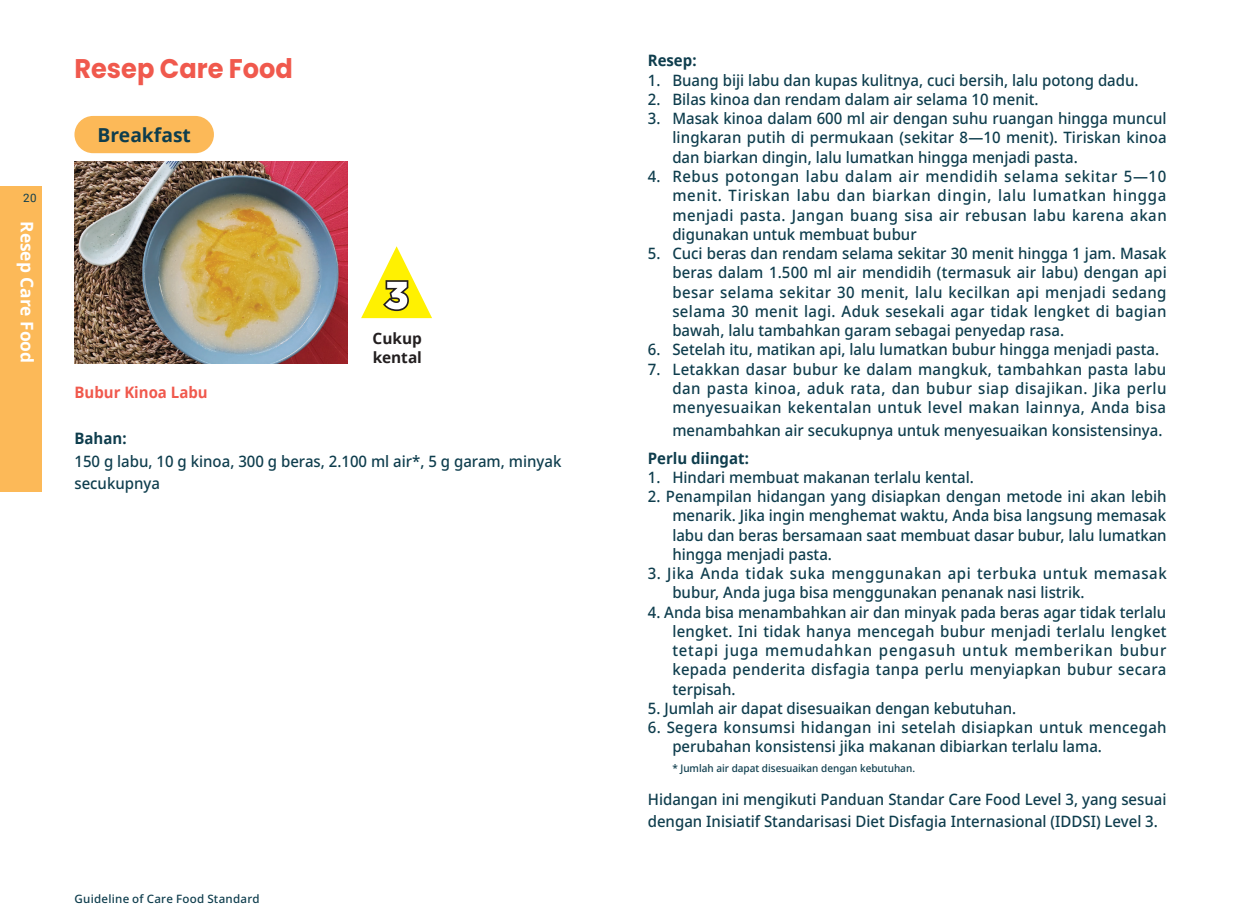
<style>
.page{position:relative;width:1241px;height:918px;background:#fff}
.page>*{position:absolute;margin:0;border:0;box-sizing:border-box;transform-origin:0 0}
.body_headline_cf{font:700 26.95px "Poppins";color:#f0594d;scale:.95 1}
.body__cf{font:700 19.25px "Noto Sans";color:#0e3d4d}
.index_cf{font:700 17.32px "Noto Sans";color:#fff}
.body__cf-2{font:500 15.75px/19.2px "Noto Sans";color:#0e3d4d;text-align:justify;scale:.95 1}
.body__cf-3{font:500 15.75px/19.2px "Noto Sans";letter-spacing:.035em;color:#0e3d4d;scale:.95 1}
.body__cf-4{font:700 15.75px "Noto Sans";color:#0e3d4d;scale:.95 1}
.body__cf-5{font:700 15.75px "Noto Sans";color:#f0594d;scale:.95 1}
.t1{font:700 15.4px/19.2px "Noto Sans";color:#231f20}
.t2{font:500 11.55px "Noto Sans";letter-spacing:.025em;color:#0e3d4d}
.t3{font:11.55px "Roboto";color:#0e3d4d}
.body__cf-6{font:500 10.5px "Noto Sans";color:#0e3d4d;scale:.95 1}
</style>
<div class="page">
<div style="left:0;top:186px;width:42px;height:306px;background:#fcb958"></div>
<div style="left:74px;top:116px;width:140px;height:37px;background:#fcb958;border-radius:19px"></div>
<svg style="left:361px;top:246px;width:71px;height:72px"></svg>
<img style="left:74px;top:161px;width:273px;height:202px">
<p class="t3" style="left:23px;top:190px;width:15px">20</p>
<p class="index_cf" style="left:39px;top:221px;width:143px;rotate:90deg">Resep Care Food</p>
<p class="body_headline_cf" style="left:74px;top:53px;width:231px">Resep Care Food</p>
<p class="body__cf-4" style="left:647px;top:50px;width:53px">Resep:</p>
<p class="body__cf-2" style="left:647px;top:71px;width:518px">1. Buang biji labu dan kupas kulitnya, cuci bersih, lalu potong dadu.</p>
<p class="body__cf-2" style="left:647px;top:90px;width:413px">2. Bilas kinoa dan rendam dalam air selama 10 menit.</p>
<p class="body__cf-2" style="left:672px;top:109px;width:521px;text-indent:-25px">3. Masak kinoa dalam 600 ml air dengan suhu ruangan hingga muncul lingkaran putih di permukaan (sekitar 8—10 menit). Tiriskan kinoa dan biarkan dingin, lalu lumatkan hingga menjadi pasta.</p>
<p class="body__cf-2" style="left:672px;top:167px;width:522px;text-indent:-25px">4. Rebus potongan labu dalam air mendidih selama sekitar 5—10 menit. Tiriskan labu dan biarkan dingin, lalu lumatkan hingga menjadi pasta. Jangan buang sisa air rebusan labu karena akan digunakan untuk membuat bubur</p>
<p class="body__cf-2" style="left:672px;top:244px;width:522px;text-indent:-25px">5. Cuci beras dan rendam selama sekitar 30 menit hingga 1 jam. Masak beras dalam 1.500 ml air mendidih (termasuk air labu) dengan api besar selama sekitar 30 menit, lalu kecilkan api menjadi sedang selama 30 menit lagi. Aduk sesekali agar tidak lengket di bagian bawah, lalu tambahkan garam sebagai penyedap rasa.</p>
<p class="body__cf-2" style="left:647px;top:340px;width:540px">6. Setelah itu, matikan api, lalu lumatkan bubur hingga menjadi pasta.</p>
<p class="body__cf-2" style="left:672px;top:359px;width:521px;text-indent:-25px">7. Letakkan dasar bubur ke dalam mangkuk, tambahkan pasta labu dan pasta kinoa, aduk rata, dan bubur siap disajikan. Jika perlu menyesuaikan kekentalan untuk level makan lainnya, Anda bisa</p>
<p class="body__cf-2" style="left:672px;top:421px;width:517px">menambahkan air secukupnya untuk menyesuaikan konsistensinya.</p>
<p class="body__cf-4" style="left:647px;top:447px;width:108px">Perlu diingat:</p>
<p class="body__cf-2" style="left:647px;top:468px;width:345px">1. Hindari membuat makanan terlalu kental.</p>
<p class="body__cf-2" style="left:672px;top:487px;width:522px;text-indent:-25px">2. Penampilan hidangan yang disiapkan dengan metode ini akan lebih menarik. Jika ingin menghemat waktu, Anda bisa langsung memasak labu dan beras bersamaan saat membuat dasar bubur, lalu lumatkan hingga menjadi pasta.</p>
<p class="body__cf-3" style="left:672px;top:564px;width:521px;text-indent:-25px">3. Jika Anda tidak suka menggunakan api terbuka untuk memasak bubur, Anda juga bisa menggunakan penanak nasi listrik.</p>
<p class="body__cf-2" style="left:672px;top:602px;width:521px;text-indent:-25px">4. Anda bisa menambahkan air dan minyak pada beras agar tidak terlalu lengket. Ini tidak hanya mencegah bubur menjadi terlalu lengket tetapi juga memudahkan pengasuh untuk memberikan bubur kepada penderita disfagia tanpa perlu menyiapkan bubur secara terpisah.</p>
<p class="body__cf-2" style="left:647px;top:699px;width:389px">5. Jumlah air dapat disesuaikan dengan kebutuhan.</p>
<p class="body__cf-2" style="left:672px;top:718px;width:521px;text-indent:-25px">6. Segera konsumsi hidangan ini setelah disiapkan untuk mencegah perubahan konsistensi jika makanan dibiarkan terlalu lama.</p>
<p class="body__cf-6" style="left:672px;top:760px;width:257px">* Jumlah air dapat disesuaikan dengan kebutuhan.</p>
<p class="body__cf-2" style="left:647px;top:788px;width:547px;line-height:22.8px">Hidangan ini mengikuti Panduan Standar Care Food Level 3, yang sesuai dengan Inisiatif Standarisasi Diet Disfagia Internasional (IDDSI) Level 3.</p>
<p class="body__cf" style="left:97px;top:122px;width:95px">Breakfast</p>
<p class="t1" style="left:372px;top:329px;width:51px">Cukup kental</p>
<p class="body__cf-5" style="left:74px;top:382px;width:142px">Bubur Kinoa Labu</p>
<p class="body__cf-4" style="left:74px;top:427px;width:57px">Bahan:</p>
<p class="body__cf-2" style="left:74px;top:450px;width:514px;line-height:22.8px">150 g labu, 10 g kinoa, 300 g beras, 2.100 ml air*, 5 g garam, minyak secukupnya</p>
<p class="t2" style="left:74px;top:890px;width:187px">Guideline of Care Food Standard</p>
</div>
